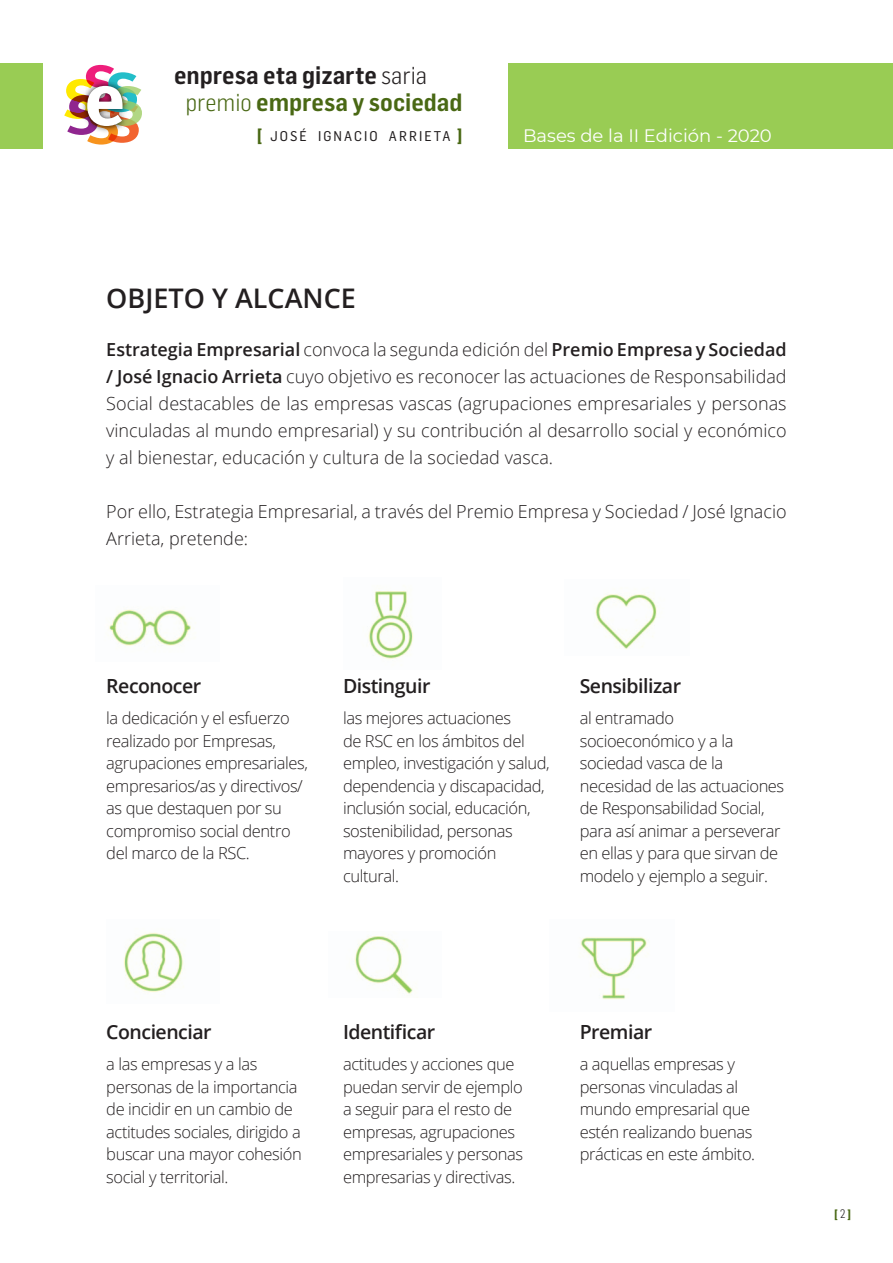
<style>
.page{position:relative;width:893px;height:1263px;background:#fff}
.page>*{position:absolute;margin:0;border:0;box-sizing:border-box;transform-origin:0 0}
.t1{font:600 27px "Open Sans";color:#231f20}
.t2{font:600 24.45px "Flama Semicondensed";color:#496814}
.t3{font:600 24.45px "Flama Semicondensed";color:#231f20}
.t4{font:600 19.5px "Open Sans";letter-spacing:-.025em;color:#231f20}
.Estilo_de_párrafo_1{font:300 18px/27px "Open Sans";color:#231f20;text-align:justify}
.t5{font:18px "Montserrat";color:#fff}
.t6{font:300 16.5px/22.5px "Open Sans";letter-spacing:-.025em;color:#231f20}
.t7{font:13.8px "Flama Semicondensed Basic";letter-spacing:.15em;color:#231f20}
.t8{font:800 12px "Flama Semicondensed";color:#496814}
.s1{font-weight:300}
.s2{font-family:"Flama Semicondensed";font-weight:800;font-size:17.55px;color:#496814}
.s3{font-weight:600}
.s4{font-weight:300;color:#231f20}
</style>
<div class="page">
<img style="left:64px;top:65px;width:78px;height:80px">
<div style="left:508px;top:63px;width:385px;height:85px;background:#99cc54"></div>
<div style="left:0;top:63px;width:43px;height:85px;background:#99cc54"></div>
<img style="left:109px;top:609px;width:82px;height:37px">
<img style="left:124px;top:932px;width:60px;height:60px">
<img style="left:368px;top:591px;width:45px;height:68px">
<img style="left:354px;top:936px;width:59px;height:58px">
<img style="left:595px;top:594px;width:62px;height:55px">
<img style="left:580px;top:937px;width:67px;height:62px">
<h2 class="t3" style="left:174px;top:60px;width:254px">enpresa eta gizarte <span class="s1">saria</span></h2>
<p class="t7" style="left:257px;top:127px;width:207px"><span class="s2">[</span> JOSÉ IGNACIO ARRIETA <span class="s2">]</span></p>
<h2 class="t2" style="left:186px;top:86px;width:279px"><span class="s1">premio</span> empresa y sociedad</h2>
<p class="t5" style="left:523px;top:123px;width:250px">Bases de la II Edición - 2020</p>
<p class="t1" style="left:106px;top:279px;width:251px">OBJETO Y ALCANCE</p>
<p class="Estilo_de_párrafo_1" style="left:106px;top:336px;width:682px"><span class="s3">Estrategia Empresarial</span> convoca la segunda edición del <span class="s3">Premio Empresa y Sociedad / José Ignacio Arrieta</span> cuyo objetivo es reconocer las actuaciones de Responsabilidad Social destacables de las empresas vascas (agrupaciones empresariales y personas vinculadas al mundo empresarial) y su contribución al desarrollo social y económico y al bienestar, educación y cultura de la sociedad vasca.</p>
<p class="Estilo_de_párrafo_1" style="left:106px;top:498px;width:682px">Por ello, Estrategia Empresarial, a través del Premio Empresa y Sociedad / José Ignacio<br>Arrieta, pretende:</p>
<p class="t4" style="left:106px;top:673px;width:96px">Reconocer</p>
<p class="t6" style="left:106px;top:706px;width:203px">la dedicación y el esfuerzo realizado por Empresas, agrupaciones empresariales, empresarios/as y directivos/ as que destaquen por su compromiso social dentro del marco de la RSC.</p>
<p class="t4" style="left:343px;top:673px;width:89px">Distinguir</p>
<p class="t6" style="left:343px;top:706px;width:208px">las mejores actuaciones<br>de RSC en los ámbitos del empleo, investigación y salud, dependencia y discapacidad, inclusión social, educación, sostenibilidad, personas mayores y promoción cultural.</p>
<p class="t4" style="left:580px;top:673px;width:103px">Sensibilizar</p>
<p class="t6" style="left:580px;top:706px;width:206px">al entramado socioeconómico y a la sociedad vasca de la necesidad de las actuaciones de Responsabilidad Social, para así animar a perseverar en ellas y para que sirvan de modelo y ejemplo a seguir.</p>
<p class="t4" style="left:106px;top:1019px;width:107px">Concienciar</p>
<p class="t6" style="left:106px;top:1052px;width:197px">a las empresas y a las personas de la importancia de incidir en un cambio de actitudes sociales, dirigido a buscar una mayor cohesión social y territorial.</p>
<p class="t4" style="left:343px;top:1019px;width:94px">Identificar</p>
<p class="t6" style="left:343px;top:1052px;width:182px">actitudes y acciones que puedan servir de ejemplo a seguir para el resto de empresas, agrupaciones empresariales y personas empresarias y directivas.</p>
<p class="t4" style="left:580px;top:1019px;width:74px">Premiar</p>
<p class="t6" style="left:580px;top:1052px;width:177px">a aquellas empresas y personas vinculadas al mundo empresarial que estén realizando buenas prácticas en este ámbito.</p>
<p class="t8" style="left:834px;top:1206px;width:19px">[<span class="s4">2</span>]</p>
</div>
